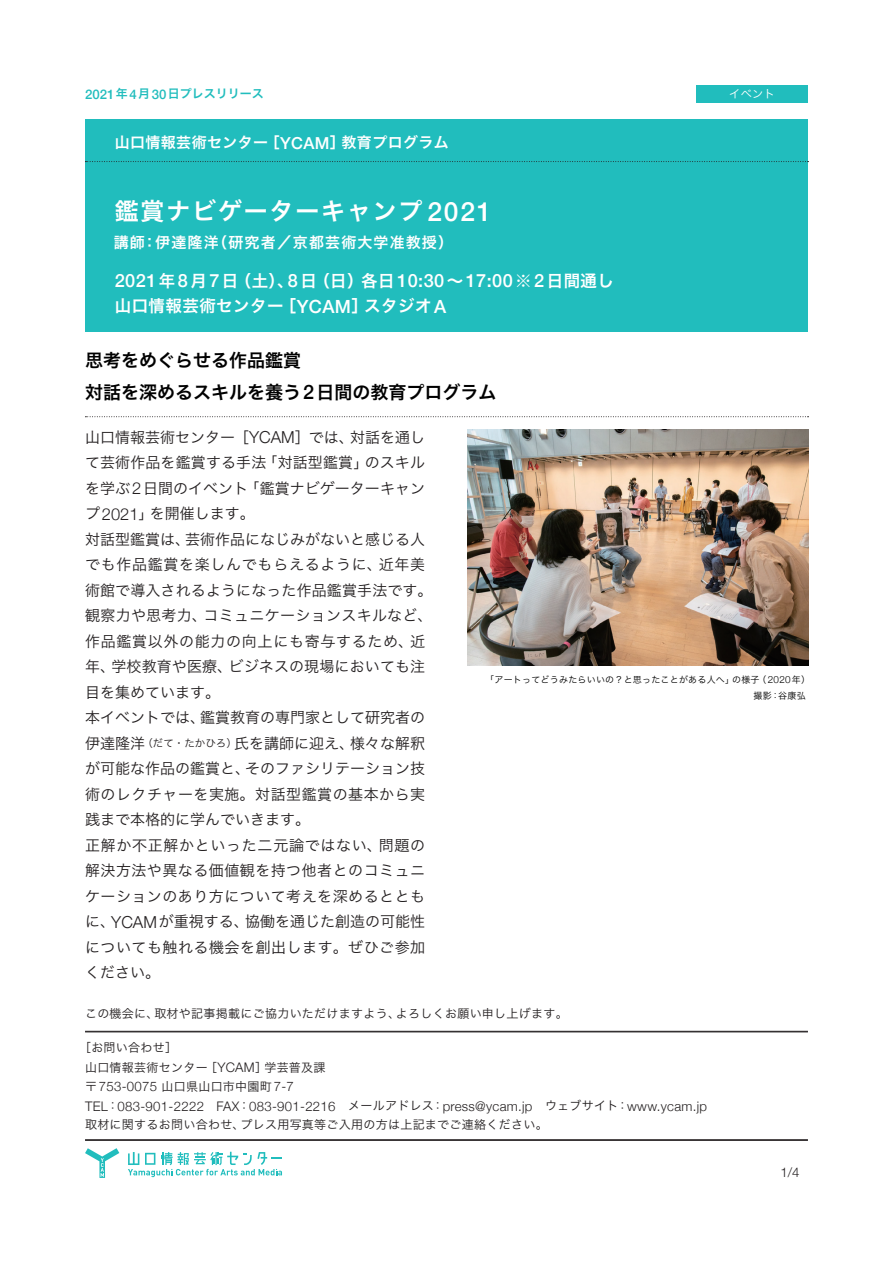
<style>
.page{position:relative;width:893px;height:1263px;background:#fff}
.page>*{position:absolute;margin:0;border:0;box-sizing:border-box;transform-origin:0 0}
.t1{font:24px "Hira Kaku Pro W6";letter-spacing:.075em;color:#fff}
.t2{font:18px/31.5px "Hira Kaku Pro W6";color:#000}
.t3{font:16.5px/25.5px "Hira Kaku Pro W6";letter-spacing:.025em;color:#fff}
.t4{font:15px/25.5px "Hira Kaku Pro W3";letter-spacing:.01em;color:#231f20}
.t5{font:15px "Hira Kaku Pro W6";letter-spacing:.025em;color:#fff}
.t6{font:15px "Hira Kaku Pro W6";letter-spacing:.075em;color:#fff}
.t7{font:300 13.2px/19.2px "Helvetica Neue";letter-spacing:.025em;color:#231f20}
.t8{font:12px/19.2px "Hira Kaku Pro W3";letter-spacing:.025em;color:#231f20}
.t9{font:12px "Hira Kaku Pro W6";color:#21bdbd}
.t10{font:11.25px "Hira Kaku Pro W3";color:#fff}
.t11{font:9px/16.5px "Hira Kaku Pro W3";letter-spacing:.025em;color:#000}
.s1{font-family:"Helvetica Neue";font-weight:500;font-size:13.2px}
.s2{font-family:"Helvetica Neue";font-weight:500;font-size:16.5px}
.s3{font-family:"Helvetica Neue";font-weight:500;font-size:26.4px}
.s4{font-family:"Helvetica Neue";font-weight:500;font-size:18.15px}
.s5{font-family:"Helvetica Neue";font-weight:500;font-size:19.8px}
.s6{font-family:"Helvetica Neue";font-weight:300;font-size:16.5px}
.s7{font-size:10.5px}
.s8{font-family:"Helvetica Neue";font-weight:300;font-size:9.9px}
.s9{font-family:"Helvetica Neue";font-weight:300;font-size:13.2px}
.s10{font-family:"Hira Kaku Pro W3";font-weight:400;font-size:12px}
</style>
<div class="page">
<svg style="left:85px;top:1148px;width:34px;height:30px"></svg>
<svg style="left:128px;top:1152px;width:154px;height:25px"></svg>
<hr style="left:85px;top:1031px;width:723px;height:1px;background:#231f20">
<hr style="left:85px;top:1032px;width:723px;height:1px;background:#231f20">
<hr style="left:85px;top:1139px;width:723px;height:1px;background:#231f20">
<hr style="left:85px;top:1140px;width:723px;height:1px;background:#231f20">
<div style="left:85px;top:119px;width:723px;height:213px;background:#21bdbd"></div>
<svg style="left:85px;top:161px;width:723px;height:1px"></svg>
<svg style="left:85px;top:416px;width:723px;height:1px"></svg>
<div style="left:696px;top:85px;width:112px;height:17px;background:#21bdbd"></div>
<img style="left:468px;top:429px;width:340px;height:236px">
<p class="t9" style="left:85px;top:83px;width:180px"><span class="s1">2021</span>年<span class="s1">4</span>月<span class="s1">30</span>日プレスリリース</p>
<p class="t5" style="left:115px;top:129px;width:336px">山口情報芸術センター［<span class="s2">YCAM</span>］教育プログラム</p>
<h1 class="t1" style="left:115px;top:189px;width:378px">鑑賞ナビゲーターキャンプ <span class="s3">2021</span></h1>
<p class="t6" style="left:114px;top:229px;width:341px">講師：伊達隆洋（研究者／京都芸術大学准教授）</p>
<p class="t3" style="left:115px;top:267px;width:501px"><span class="s4">2021</span>年<span class="s4">8</span>月<span class="s4">7</span>日（土）、<span class="s4">8</span>日（日）各日<span class="s4">10:30</span>～<span class="s4">17:00</span>※<span class="s4">2</span>日間通し山口情報芸術センター［<span class="s4">YCAM</span>］スタジオ<span class="s4">A</span></p>
<p class="t10" style="left:729px;top:84px;width:47px">イベント</p>
<p class="t2" style="left:85px;top:344px;width:413px">思考をめぐらせる作品鑑賞<br>対話を深めるスキルを養う<span class="s5">2</span>日間の教育プログラム</p>
<p class="t4" style="left:85px;top:423px;width:349px">山口情報芸術センター［<span class="s6">YCAM</span>］では、対話を通して芸術作品を鑑賞する手法「対話型鑑賞」のスキルを学ぶ<span class="s6">2</span>日間のイベント「鑑賞ナビゲーターキャンプ<span class="s6">2021</span>」を開催します。<br>対話型鑑賞は、芸術作品になじみがないと感じる人でも作品鑑賞を楽しんでもらえるように、近年美術館で導入されるようになった作品鑑賞手法です。観察力や思考力、コミュニケーションスキルなど、作品鑑賞以外の能力の向上にも寄与するため、近年、学校教育や医療、ビジネスの現場においても注目を集めています。<br>本イベントでは、鑑賞教育の専門家として研究者の伊達隆洋<span class="s7">（だて・たかひろ）</span>氏を講師に迎え、様々な解釈が可能な作品の鑑賞と、そのファシリテーション技術のレクチャーを実施。対話型鑑賞の基本から実践まで本格的に学んでいきます。<br>正解か不正解かといった二元論ではない、問題の解決方法や異なる価値観を持つ他者とのコミュニケーションのあり方について考えを深めるとともに、<span class="s6">YCAM</span>が重視する、協働を通じた創造の可能性についても触れる機会を創出します。ぜひご参加ください。</p>
<p class="t11" style="left:753px;top:670px;width:58px;text-indent:-268px">「アートってどうみたらいいの？と思ったことがある人へ」の様子（<span class="s8">2020</span>年）撮影：谷康弘</p>
<p class="t8" style="left:85px;top:1003px;width:484px">この機会に、取材や記事掲載にご協力いただけますよう、よろしくお願い申し上げます。</p>
<p class="t8" style="left:85px;top:1037px;width:242px;text-indent:-6px">［お問い合わせ］<br>山口情報芸術センター［<span class="s9">YCAM</span>］学芸普及課</p>
<p class="t7" style="left:85px;top:1076px;width:624px"><span class="s10">〒</span>753-0075 <span class="s10">山口県山口市中園町</span>7-7<br>TEL<span class="s10">：</span>083-901-2222 FAX<span class="s10">：</span>083-901-2216<span class="s10">　メールアドレス：</span>press@ycam.jp<span class="s10">　ウェブサイト：</span>www.ycam.jp</p>
<p class="t8" style="left:85px;top:1114px;width:464px">取材に関するお問い合わせ、プレス用写真等ご入用の方は上記までご連絡ください。</p>
<p class="t7" style="left:780px;top:1162px;width:21px">1/4</p>
</div>
